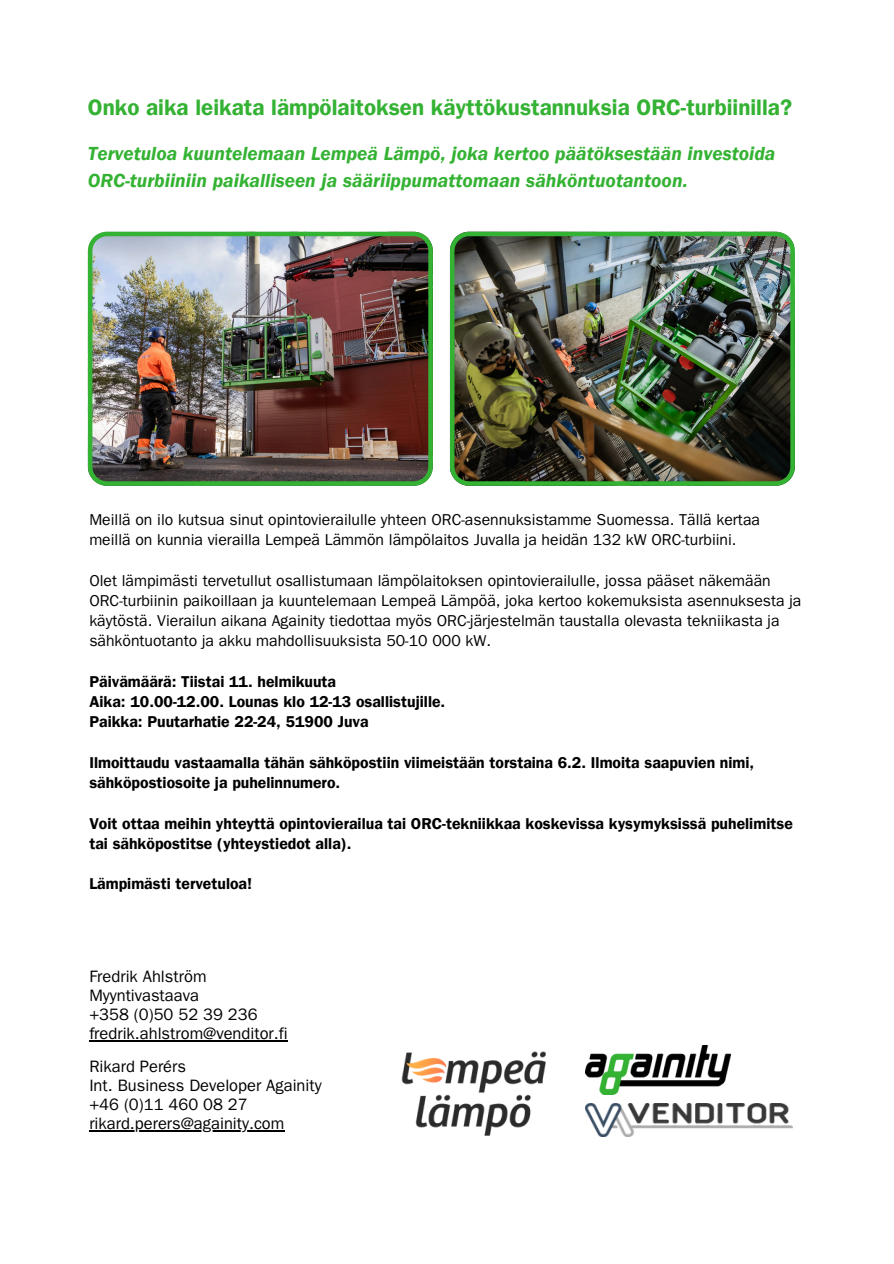
<style>
.page{position:relative;width:894px;height:1264px;background:#fff}
.page>*{position:absolute;margin:0;border:0;box-sizing:border-box;transform-origin:0 0}
.t1{font:22.35px "Franklin Gothic LT Pro Dm";color:#34b233}
.t2{font:19.5px/27px "Franklin Gothic LT Pro Dm It";color:#34b233}
.t3{font:16.5px "Franklin Gothic LT Pro";color:#000}
.t4{font:15.75px/20.2px "Franklin Gothic LT Pro";color:#000}
.t5{font:15.75px/20.2px "Franklin Gothic LT Pro Dm";color:#000}
</style>
<div class="page">
<img style="left:585px;top:1045px;width:145px;height:49px">
<img style="left:401px;top:1051px;width:145px;height:84px">
<img style="left:585px;top:1103px;width:207px;height:33px">
<img style="left:450px;top:232px;width:344px;height:254px">
<img style="left:88px;top:232px;width:344px;height:254px">
<hr style="left:89px;top:1040px;width:198px;height:1px;background:#000">
<hr style="left:89px;top:1130px;width:195px;height:1px;background:#000">
<h3 class="t1" style="left:88px;top:99px;width:705px">Onko aika leikata lämpölaitoksen käyttökustannuksia ORC-turbiinilla?</h3>
<h3 class="t2" style="left:88px;top:143px;width:689px">Tervetuloa kuuntelemaan Lempeä Lämpö, joka kertoo päätöksestään investoida<br>ORC-turbiiniin paikalliseen ja sääriippumattomaan sähköntuotantoon.</h3>
<p class="t4" style="left:89px;top:511px;width:672px">Meillä on ilo kutsua sinut opintovierailulle yhteen ORC-asennuksistamme Suomessa. Tällä kertaa meillä on kunnia vierailla Lempeä Lämmön lämpölaitos Juvalla ja heidän 132 kW ORC-turbiini.</p>
<p class="t4" style="left:89px;top:572px;width:713px">Olet lämpimästi tervetullut osallistumaan lämpölaitoksen opintovierailulle, jossa pääset näkemään ORC-turbiinin paikoillaan ja kuuntelemaan Lempeä Lämpöä, joka kertoo kokemuksista asennuksesta ja käytöstä. Vierailun aikana Againity tiedottaa myös ORC-järjestelmän taustalla olevasta tekniikasta ja sähköntuotanto ja akku mahdollisuuksista 50-10 000 kW.</p>
<p class="t5" style="left:89px;top:673px;width:357px">Päivämäärä: Tiistai 11. helmikuuta<br>Aika: 10.00-12.00. Lounas klo 12-13 osallistujille.<br>Paikka: Puutarhatie 22-24, 51900 Juva</p>
<p class="t5" style="left:89px;top:754px;width:666px">Ilmoittaudu vastaamalla tähän sähköpostiin viimeistään torstaina 6.2. Ilmoita saapuvien nimi, sähköpostiosoite ja puhelinnumero.</p>
<h3 class="t5" style="left:89px;top:815px;width:704px">Voit ottaa meihin yhteyttä opintovierailua tai ORC-tekniikkaa koskevissa kysymyksissä puhelimitse tai sähköpostitse (yhteystiedot alla).</h3>
<h3 class="t5" style="left:89px;top:876px;width:164px">Lämpimästi tervetuloa!</h3>
<p class="t3" style="left:89px;top:970px;width:119px">Fredrik Ahlström</p>
<p class="t3" style="left:89px;top:989px;width:111px">Myyntivastaava</p>
<p class="t3" style="left:89px;top:1008px;width:170px">+358 (0)50 52 39 236</p>
<p class="t3" style="left:89px;top:1027px;width:200px">fredrik.ahlstrom@venditor.fi</p>
<p class="t3" style="left:89px;top:1060px;width:98px">Rikard Perérs</p>
<p class="t3" style="left:89px;top:1079px;width:234px">Int. Business Developer Againity</p>
<p class="t3" style="left:89px;top:1098px;width:160px">+46 (0)11 460 08 27</p>
<p class="t3" style="left:89px;top:1117px;width:196px">rikard.perers@againity.com</p>
</div>
